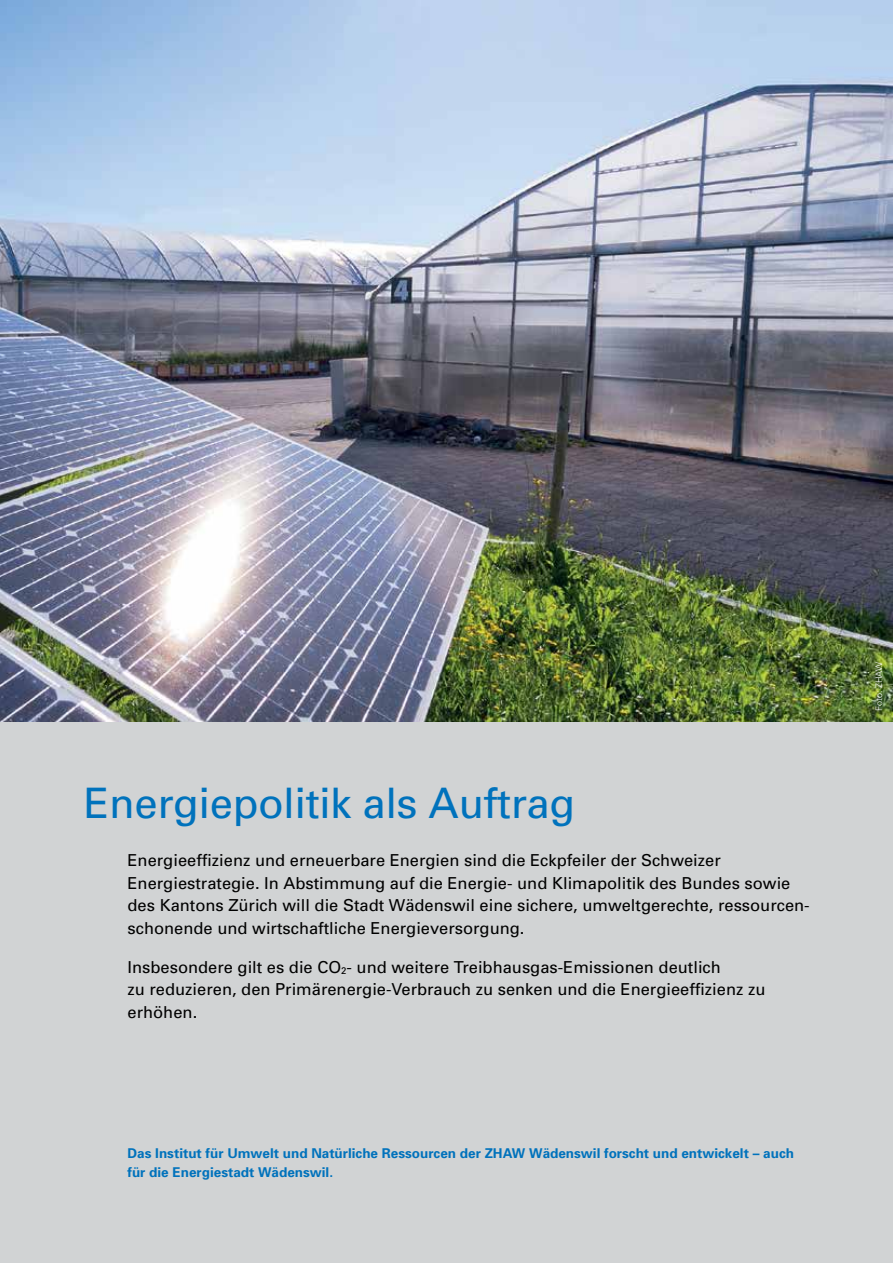
<style>
.page{position:relative;width:893px;height:1263px;background:#fff}
.page>*{position:absolute;margin:0;border:0;box-sizing:border-box;transform-origin:0 0}
.t1{font:42px "Univers";letter-spacing:-.01em;color:#0072bc}
.t2{font:16.5px/22.5px "Univers";color:#000}
.t3{font:700 13.5px/19.5px "Univers";color:#0072bc}
.t4{font:300 9px "Univers";color:#fff}
.s1{font-size:9.6px}
</style>
<div class="page">
<img style="left:0;top:0;width:893px;height:723px">
<div style="left:0;top:723px;width:893px;height:540px;background:#d1d3d4"></div>
<h1 class="t1" style="left:84px;top:779px;width:493px">Energiepolitik als Auftrag</h1>
<p class="t2" style="left:128px;top:849px;width:684px">Energieeffizienz und erneuerbare Energien sind die Eckpfeiler der Schweizer Energiestrategie. In Abstimmung auf die Energie- und Klimapolitik des Bundes sowie des Kantons Zürich will die Stadt Wädenswil eine sichere, umweltgerechte, ressourcen&shy;schonende und wirtschaftliche Energieversorgung.</p>
<p class="t2" style="left:128px;top:956px;width:639px">Insbesondere gilt es die CO<span class="s1">2</span>- und weitere Treibhausgas-Emissionen deutlich<br>zu reduzieren, den Primärenergie-Verbrauch zu senken und die Energieeffizienz zu erhöhen.</p>
<p class="t3" style="left:128px;top:1143px;width:668px">Das Institut für Umwelt und Natürliche Ressourcen der ZHAW Wädenswil forscht und entwickelt – auch für die Energiestadt Wädenswil.</p>
<p class="t4" style="left:873px;top:711px;width:51px;rotate:-90deg">Foto: ZHAW</p>
</div>
